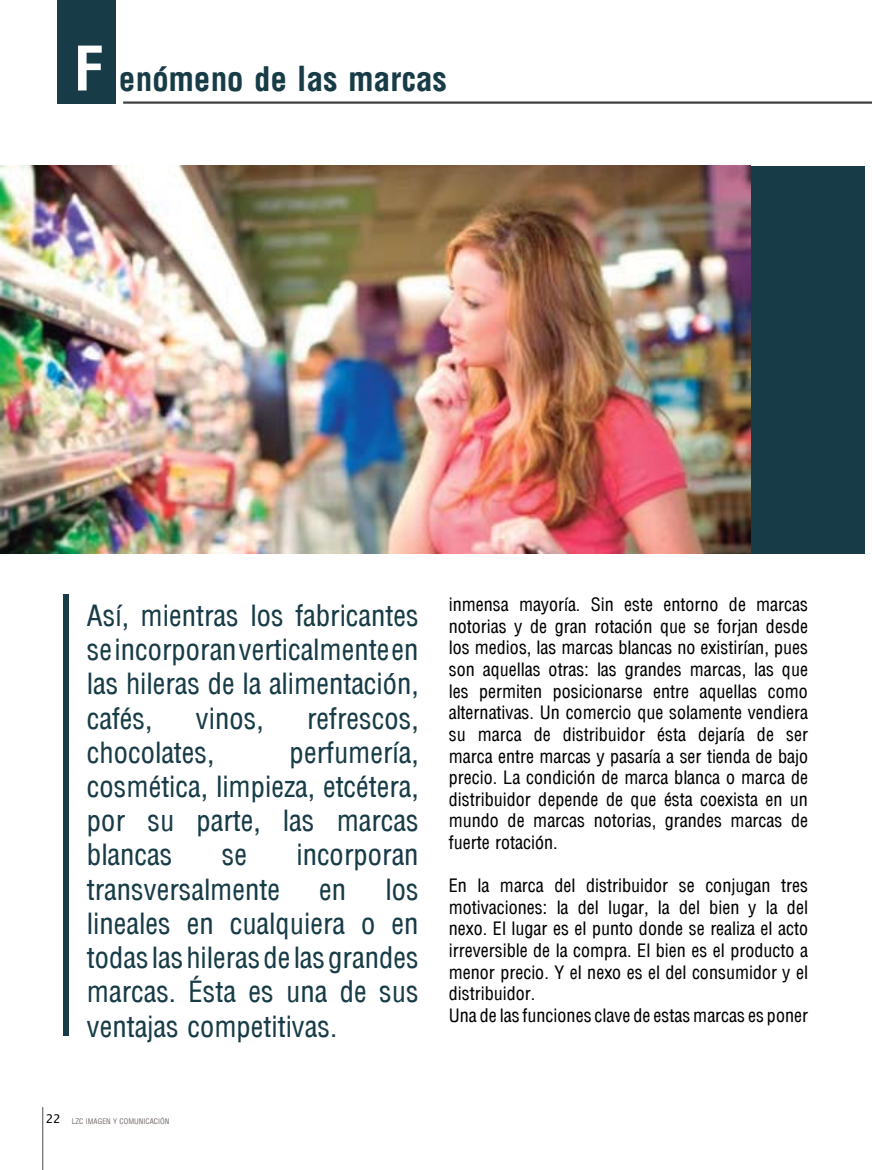
<style>
.page{position:relative;width:872px;height:1170px;background:#fff}
.page>*{position:absolute;margin:0;border:0;box-sizing:border-box;transform-origin:0 0}
.t1{font:700 33px "Arena Condensed";color:#183c47}
.t2{font:28.5px/34.2px "Arena Condensed";color:#183c47;text-align:justify}
.t3{font:18px/21.6px "Arena Condensed";color:#000;text-align:justify}
.t4{font:7.5px "Arena Condensed";color:#7a726f}
.s1{font-size:60px;color:#fff}
.s2{font-family:"Lucida Sans Unicode";font-size:12px;color:#000}
</style>
<div class="page">
<hr style="left:123px;top:101px;width:749px;height:3px;background:#414142">
<div style="left:0;top:166px;width:864px;height:388px;background:#183c47"></div>
<img style="left:0;top:166px;width:750px;height:388px">
<div style="left:63px;top:594px;width:6px;height:441px;background:#183c47"></div>
<div style="left:57px;top:0;width:59px;height:104px;background:#183c47"></div>
<hr style="left:42px;top:1106px;width:1px;height:63px;background:#524a48">
<h1 class="t1" style="left:74px;top:58px;width:375px"><span class="s1">F</span> enómeno de las marcas</h1>
<h2 class="t2" style="left:87px;top:598px;width:333px">Así, mientras los fabricantes se incorporan verticalmente en las hileras de la alimentación, cafés,</h2>
<h2 class="t2" style="left:196px;top:701px;width:69px">vinos,</h2>
<h2 class="t2" style="left:307px;top:701px;width:113px">refrescos,</h2>
<h2 class="t2" style="left:87px;top:735px;width:129px">chocolates,</h2>
<h2 class="t2" style="left:87px;top:735px;width:333px;text-indent:203px">perfumería, cosmética, limpieza, etcétera, por su parte, las marcas blancas</h2>
<h2 class="t2" style="left:222px;top:838px;width:27px">se</h2>
<h2 class="t2" style="left:296px;top:838px;width:124px">incorporan</h2>
<h2 class="t2" style="left:87px;top:872px;width:195px">transversalmente</h2>
<h2 class="t2" style="left:319px;top:872px;width:29px">en</h2>
<h2 class="t2" style="left:87px;top:872px;width:333px;text-indent:298px">los lineales en cualquiera o en todas las hileras de las grandes marcas. Ésta es una de sus ventajas competitivas.</h2>
<p class="t4" style="left:46px;top:1116px;width:125px"><span class="s2">22</span> LZC IMAGEN Y COMUNICACIÓN</p>
<p class="t3" style="left:449px;top:594px;width:361px">inmensa mayoría. Sin este entorno de marcas notorias y de gran rotación que se forjan desde los medios, las marcas blancas no existirían, pues son aquellas otras: las grandes marcas, las que les permiten posicionarse entre aquellas como alternativas. Un comercio que solamente vendiera su marca de distribuidor ésta dejaría de ser marca entre marcas y pasaría a ser tienda de bajo precio. La condición de marca blanca o marca de distribuidor depende de que ésta coexista en un mundo de marcas notorias, grandes marcas de fuerte rotación.</p>
<p class="t3" style="left:449px;top:875px;width:361px;text-align:left">En la marca del distribuidor se conjugan tres motivaciones: la del lugar, la del bien y la del nexo. El lugar es el punto donde se realiza el acto irreversible de la compra. El bien es el producto a menor precio. Y el nexo es el del consumidor y el distribuidor.<br>Una de las funciones clave de estas marcas es poner</p>
</div>
